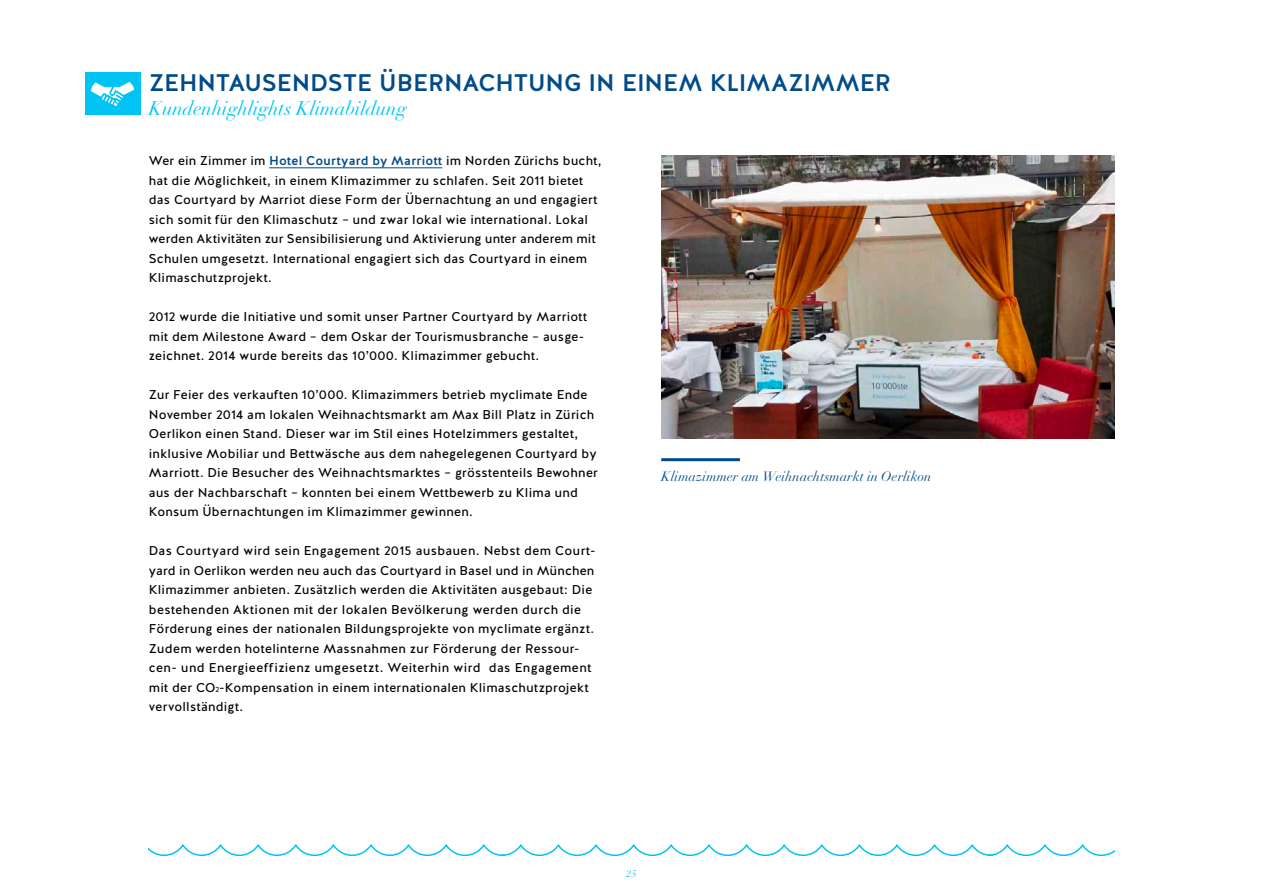
<style>
.page{position:relative;width:1263px;height:893px;background:#fff}
.page>*{position:absolute;margin:0;border:0;box-sizing:border-box;transform-origin:0 0}
.t1{font:500 24px "Halis R";letter-spacing:-.005em;color:#004b8a}
.t2{font:italic 19.5px "Didot LH";letter-spacing:-.005em;color:#00c3f3}
.t3{font:italic 13.5px "Didot LH";letter-spacing:.005em;color:#004b8a}
.t4{font:12.75px/19.5px "Halis R";letter-spacing:.02em;color:#000}
.t5{font:italic 9.75px "Didot LH";color:#00c3f3}
.s1{font-weight:500;color:#004b8a}
.s2{font-size:7.5px}
</style>
<div class="page">
<svg style="left:149px;top:844px;width:965px;height:13px"></svg>
<div style="left:85px;top:72px;width:55px;height:43px;background:#00c3f3"></div>
<svg style="left:91px;top:81px;width:44px;height:25px"></svg>
<hr style="left:269px;top:167px;width:173px;height:1px;background:#004b8a">
<hr style="left:661px;top:458px;width:79px;height:3px;background:#004b8a">
<img style="left:661px;top:155px;width:453px;height:283px">
<h1 class="t1" style="left:149px;top:68px;width:743px">ZEHNTAUSENDSTE ÜBERNACHTUNG IN EINEM KLIMAZIMMER</h1>
<h2 class="t2" style="left:149px;top:96px;width:260px">Kundenhighlights Klimabildung</h2>
<p class="t4" style="left:149px;top:151px;width:454px">Wer ein Zimmer im <span class="s1">Hotel Courtyard by Marriott</span> im Norden Zürichs bucht, hat die Möglichkeit, in einem Klimazimmer zu schlafen. Seit 2011 bietet das Courtyard by Marriot diese Form der Übernachtung an und engagiert sich somit für den Klimaschutz – und zwar lokal wie international. Lokal werden Aktivitäten zur Sensibilisierung und Aktivierung unter anderem mit Schulen umgesetzt. International engagiert sich das Courtyard in einem Klimaschutzprojekt.</p>
<p class="t4" style="left:149px;top:307px;width:440px">2012 wurde die Initiative und somit unser Partner Courtyard by Marriott mit dem Milestone Award – dem Oskar der Tourismusbranche – ausge&shy;zeichnet. 2014 wurde bereits das 10’000. Klimazimmer gebucht.</p>
<p class="t4" style="left:149px;top:385px;width:451px">Zur Feier des verkauften 10’000. Klimazimmers betrieb myclimate Ende November 2014 am lokalen Weihnachtsmarkt am Max Bill Platz in Zürich Oerlikon einen Stand. Dieser war im Stil eines Hotelzimmers gestaltet, inklusive Mobiliar und Bettwäsche aus dem nahegelegenen Courtyard by Marriott. Die Besucher des Weihnachtsmarktes – grösstenteils Bewohner aus der Nachbarschaft – konnten bei einem Wettbewerb zu Klima und Konsum Übernachtungen im Klimazimmer gewinnen.</p>
<p class="t4" style="left:149px;top:541px;width:447px">Das Courtyard wird sein Engagement 2015 ausbauen. Nebst dem Court&shy;yard in Oerlikon werden neu auch das Courtyard in Basel und in München Klimazimmer anbieten. Zusätzlich werden die Aktivitäten ausgebaut: Die bestehenden Aktionen mit der lokalen Bevölkerung werden durch die Förderung eines der nationalen Bildungsprojekte von myclimate ergänzt.<br>Zudem werden hotelinterne Massnahmen zur Förderung der Ressour&shy;cen- und Energieeffizienz umgesetzt. Weiterhin wird das Engagement mit der CO<span class="s2">2</span>-Kompensation in einem internationalen Klimaschutzprojekt vervollständigt.</p>
<p class="t3" style="left:661px;top:469px;width:272px">Klimazimmer am Weihnachtsmarkt in Oerlikon</p>
<p class="t5" style="left:627px;top:868px;width:11px">25</p>
</div>
